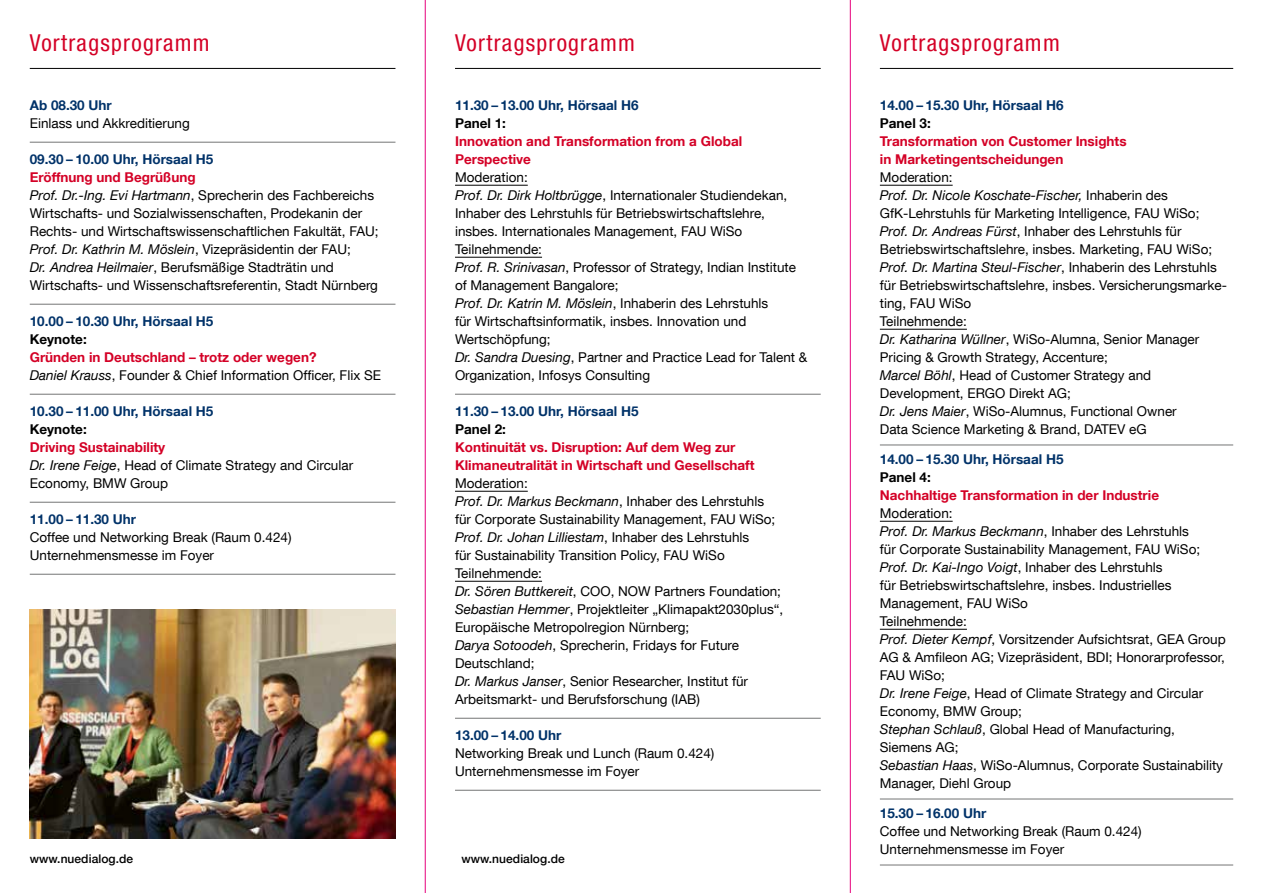
<style>
.page{position:relative;width:1263px;height:893px;background:#fff}
.page>*{position:absolute;margin:0;border:0;box-sizing:border-box;transform-origin:0 0}
.t1{font:condensed 23.25px "Helvetica Neue LT Com";letter-spacing:.055em;color:#d40026}
.t2{font:13.5px/18px "Helvetica Neue LT Com";color:#000}
.t3{font:700 13.5px/18px "Helvetica Neue LT Com";color:#d40026}
.t4{font:700 13.5px "Helvetica Neue LT Com";color:#003269}
.t5{font:700 13.5px "Helvetica Neue LT Com";color:#000}
.t6{font:500 12px "Helvetica Neue LT Com";letter-spacing:.005em;color:#000}
.s1{font-weight:700;color:#d40026}
.s2{font-style:italic}
</style>
<div class="page">
<hr style="left:880px;top:185px;width:73px;height:1px;background:#000">
<hr style="left:880px;top:329px;width:87px;height:1px;background:#000">
<hr style="left:880px;top:445px;width:353px;height:1px;background:#747575">
<hr style="left:880px;top:521px;width:73px;height:1px;background:#000">
<hr style="left:880px;top:629px;width:87px;height:1px;background:#000">
<hr style="left:880px;top:799px;width:353px;height:1px;background:#747575">
<hr style="left:880px;top:865px;width:353px;height:1px;background:#747575">
<hr style="left:30px;top:142px;width:365px;height:1px;background:#747575">
<hr style="left:30px;top:304px;width:365px;height:1px;background:#747575">
<hr style="left:30px;top:394px;width:365px;height:1px;background:#747575">
<hr style="left:30px;top:502px;width:365px;height:1px;background:#747575">
<hr style="left:30px;top:574px;width:365px;height:1px;background:#747575">
<hr style="left:455px;top:185px;width:73px;height:1px;background:#000">
<hr style="left:455px;top:257px;width:87px;height:1px;background:#000">
<hr style="left:455px;top:394px;width:366px;height:1px;background:#747575">
<hr style="left:455px;top:491px;width:73px;height:1px;background:#000">
<hr style="left:455px;top:581px;width:87px;height:1px;background:#000">
<hr style="left:455px;top:718px;width:366px;height:1px;background:#747575">
<hr style="left:455px;top:790px;width:366px;height:1px;background:#747575">
<hr style="left:30px;top:68px;width:365px;height:1px;background:#000">
<hr style="left:455px;top:68px;width:366px;height:1px;background:#000">
<hr style="left:880px;top:68px;width:353px;height:1px;background:#000">
<hr style="left:425px;top:0;width:1px;height:893px;background:#e6007c">
<hr style="left:850px;top:0;width:1px;height:893px;background:#e6007c">
<img style="left:30px;top:609px;width:365px;height:230px">
<h1 class="t1" style="left:30px;top:29px;width:181px">Vortragsprogramm</h1>
<h1 class="t1" style="left:455px;top:29px;width:181px">Vortragsprogramm</h1>
<h1 class="t1" style="left:880px;top:29px;width:181px">Vortragsprogramm</h1>
<p class="t4" style="left:30px;top:97px;width:84px">Ab 08.30 Uhr</p>
<p class="t2" style="left:30px;top:114px;width:162px">Einlass und Akkreditierung</p>
<p class="t4" style="left:30px;top:151px;width:185px">09.30 – 10.00 Uhr, Hörsaal H5</p>
<p class="t2" style="left:30px;top:168px;width:350px"><span class="s1">Eröffnung und Begrüßung<br></span><span class="s2">Prof. Dr.-Ing. Evi Hartmann</span>, Sprecherin des Fachbereichs Wirtschafts- und Sozialwissenschaften, Prodekanin der Rechts- und Wirtschaftswissenschaftlichen Fakultät, FAU; <span class="s2">Prof. Dr. Kathrin M. Möslein</span>, Vizepräsidentin der FAU;<br><span class="s2">Dr. Andrea Heilmaier</span>, Berufsmäßige Stadträtin und Wirtschafts- und Wissenschaftsreferentin, Stadt Nürnberg</p>
<p class="t4" style="left:30px;top:313px;width:185px">10.00 – 10.30 Uhr, Hörsaal H5</p>
<p class="t5" style="left:30px;top:331px;width:59px">Keynote:</p>
<p class="t2" style="left:30px;top:348px;width:353px"><span class="s1">Gründen in Deutschland – trotz oder wegen?<br></span><span class="s2">Daniel Krauss</span>, Founder &amp; Chief Information Officer, Flix SE</p>
<p class="t4" style="left:30px;top:403px;width:185px">10.30 – 11.00 Uhr, Hörsaal H5</p>
<p class="t5" style="left:30px;top:421px;width:59px">Keynote:</p>
<p class="t2" style="left:30px;top:438px;width:325px"><span class="s1">Driving Sustainability<br></span><span class="s2">Dr. Irene Feige</span>, Head of Climate Strategy and Circular<br>Economy, BMW Group</p>
<p class="t4" style="left:30px;top:511px;width:108px">11.00 – 11.30 Uhr</p>
<p class="t2" style="left:30px;top:528px;width:263px">Coffee und Networking Break (Raum 0.424)<br>Unternehmensmesse im Foyer</p>
<p class="t6" style="left:30px;top:852px;width:105px">www.nuedialog.de</p>
<p class="t4" style="left:455px;top:97px;width:185px">11.30 – 13.00 Uhr, Hörsaal H6</p>
<p class="t5" style="left:455px;top:115px;width:53px">Panel 1:</p>
<p class="t3" style="left:455px;top:132px;width:289px">Innovation and Transformation from a Global<br>Perspective</p>
<p class="t2" style="left:455px;top:168px;width:354px">Moderation:<br><span class="s2">Prof. Dr. Dirk Holtbrügge</span>, Internationaler Studiendekan, Inhaber des Lehrstuhls für Betriebswirtschaftslehre, insbes. Internationales Management, FAU WiSo Teilnehmende:<br><span class="s2">Prof. R. Srinivasan</span>, Professor of Strategy, Indian Institute of Management Bangalore;<br><span class="s2">Prof. Dr. Katrin M. Möslein</span>, Inhaberin des Lehrstuhls<br>für Wirtschaftsinformatik, insbes. Innovation und Wertschöpfung;<br><span class="s2">Dr. Sandra Duesing</span>, Partner and Practice Lead for Talent &amp; Organization, Infosys Consulting</p>
<p class="t4" style="left:455px;top:403px;width:185px">11.30 – 13.00 Uhr, Hörsaal H5</p>
<p class="t5" style="left:455px;top:421px;width:53px">Panel 2:</p>
<p class="t3" style="left:455px;top:438px;width:301px">Kontinuität vs. Disruption: Auf dem Weg zur<br>Klimaneutralität in Wirtschaft und Gesellschaft</p>
<p class="t2" style="left:455px;top:474px;width:330px">Moderation:<br><span class="s2">Prof. Dr. Markus Beckmann</span>, Inhaber des Lehrstuhls für Corporate Sustainability Management, FAU WiSo; <span class="s2">Prof. Dr. Johan Lilliestam</span>, Inhaber des Lehrstuhls<br>für Sustainability Transition Policy, FAU WiSo Teilnehmende:<br><span class="s2">Dr. Sören Buttkereit</span>, COO, NOW Partners Foundation; <span class="s2">Sebastian Hemmer</span>, Projektleiter „Klimapakt2030plus“, Europäische Metropolregion Nürnberg;<br><span class="s2">Darya Sotoodeh</span>, Sprecherin, Fridays for Future Deutschland;<br><span class="s2">Dr. Markus Janser</span>, Senior Researcher, Institut für Arbeitsmarkt- und Berufsforschung (IAB)</p>
<p class="t4" style="left:455px;top:727px;width:108px">13.00 – 14.00 Uhr</p>
<p class="t2" style="left:455px;top:744px;width:261px">Networking Break und Lunch (Raum 0.424)<br>Unternehmensmesse im Foyer</p>
<p class="t6" style="left:461px;top:852px;width:105px">www.nuedialog.de</p>
<p class="t4" style="left:880px;top:97px;width:185px">14.00 – 15.30 Uhr, Hörsaal H6</p>
<p class="t5" style="left:880px;top:115px;width:53px">Panel 3:</p>
<p class="t3" style="left:880px;top:132px;width:248px">Transformation von Customer Insights in Marketingentscheidungen</p>
<p class="t2" style="left:880px;top:168px;width:349px">Moderation:<br><span class="s2">Prof. Dr. Nicole Koschate-Fischer,</span> Inhaberin des GfK-Lehrstuhls für Marketing Intelligence, FAU WiSo; <span class="s2">Prof. Dr. Andreas Fürst</span>, Inhaber des Lehrstuhls für Betriebswirtschaftslehre, insbes. Marketing, FAU WiSo; <span class="s2">Prof. Dr. Martina Steul-Fischer</span>, Inhaberin des Lehrstuhls für Betriebswirtschaftslehre, insbes. Versicherungsmarke&shy;ting, FAU WiSo<br>Teilnehmende:<br><span class="s2">Dr. Katharina Wüllner</span>, WiSo-Alumna, Senior Manager Pricing &amp; Growth Strategy, Accenture;<br><span class="s2">Marcel Böhl</span>, Head of Customer Strategy and Development, ERGO Direkt AG;<br><span class="s2">Dr. Jens Maier</span>, WiSo-Alumnus, Functional Owner<br>Data Science Marketing &amp; Brand, DATEV eG</p>
<p class="t4" style="left:880px;top:451px;width:185px">14.00 – 15.30 Uhr, Hörsaal H5</p>
<p class="t5" style="left:880px;top:469px;width:53px">Panel 4:</p>
<p class="t3" style="left:880px;top:486px;width:281px">Nachhaltige Transformation in der Industrie</p>
<p class="t2" style="left:880px;top:504px;width:347px">Moderation:<br><span class="s2">Prof. Dr. Markus Beckmann</span>, Inhaber des Lehrstuhls<br>für Corporate Sustainability Management, FAU WiSo; <span class="s2">Prof. Dr. Kai-Ingo Voigt</span>, Inhaber des Lehrstuhls<br>für Betriebswirtschaftslehre, insbes. Industrielles Management, FAU WiSo<br>Teilnehmende:<br><span class="s2">Prof. Dieter Kempf</span>, Vorsitzender Aufsichtsrat, GEA Group AG &amp; Amfileon AG; Vizepräsident, BDI; Honorarprofessor, FAU WiSo;<br><span class="s2">Dr. Irene Feige</span>, Head of Climate Strategy and Circular Economy, BMW Group;<br><span class="s2">Stephan Schlauß</span>, Global Head of Manufacturing, Siemens AG;<br><span class="s2">Sebastian Haas</span>, WiSo-Alumnus, Corporate Sustainability Manager, Diehl Group</p>
<p class="t4" style="left:880px;top:805px;width:108px">15.30 – 16.00 Uhr</p>
<p class="t2" style="left:880px;top:822px;width:263px">Coffee und Networking Break (Raum 0.424)<br>Unternehmensmesse im Foyer</p>
</div>
